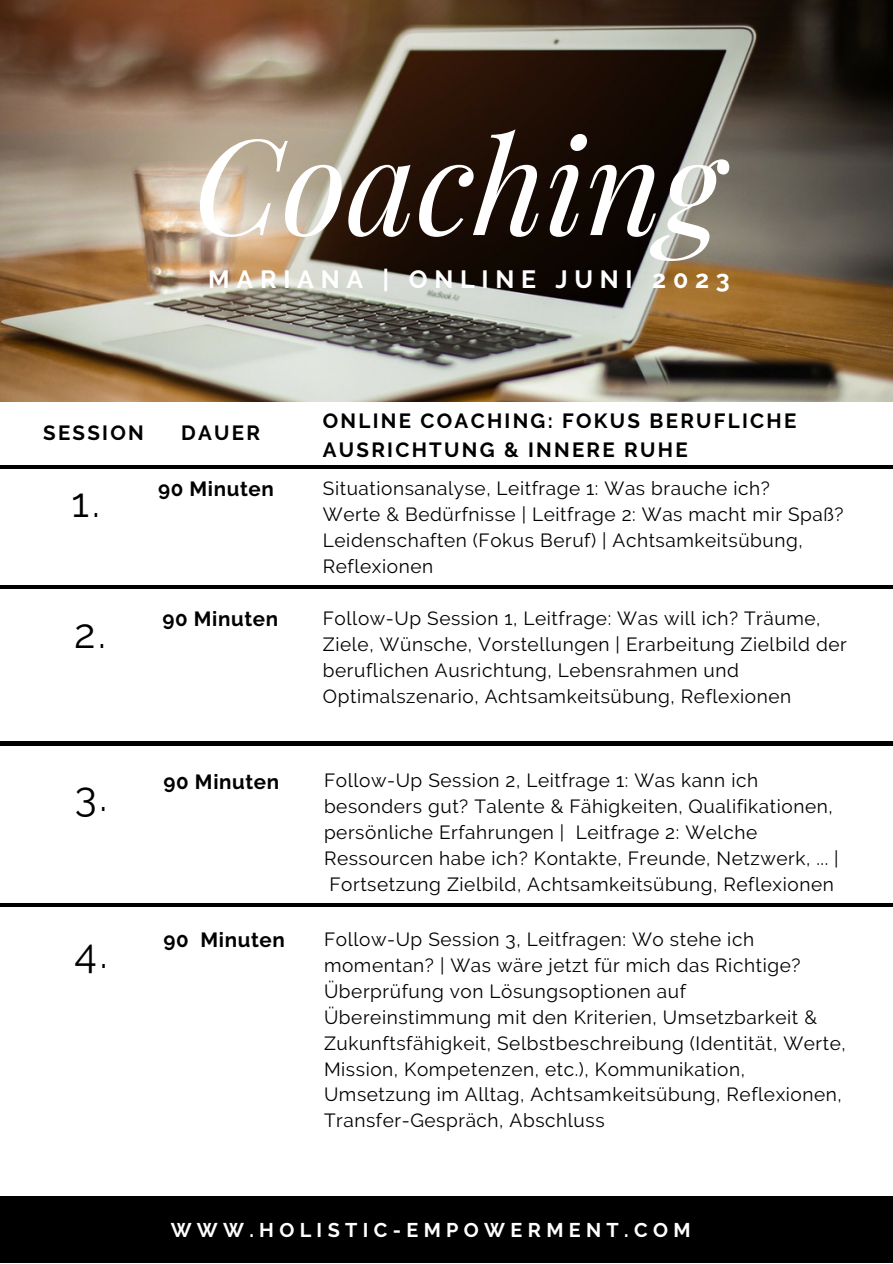
<style>
.page{position:relative;width:893px;height:1264px;background:#fff}
.page>*{position:absolute;margin:0;border:0;box-sizing:border-box;transform-origin:0 0}
.t1{font:italic 132.9px "Playfair Display";color:#fff}
.t2{font:40.95px "Raleway";color:#000}
.t3{font:700 24.9px "Raleway";letter-spacing:.27em;color:#fff}
.t4{font:700 20.55px/28px "Raleway";letter-spacing:.11em;color:#000}
.t5{font:700 20.55px "Raleway";letter-spacing:.03em;color:#000}
.t6{font:700 19.8px "Raleway";letter-spacing:.27em;color:#fff}
.t7{font:19.05px/25.8px "Raleway";letter-spacing:.03em;color:#000}
</style>
<div class="page">
<img style="left:0;top:0;width:892px;height:402px">
<hr style="left:0;top:465px;width:892px;height:4px;background:#000">
<hr style="left:0;top:585px;width:892px;height:4px;background:#000">
<div style="left:0;top:1196px;width:892px;height:66px;background:#000"></div>
<hr style="left:0;top:741px;width:892px;height:4px;background:#000">
<hr style="left:0;top:903px;width:892px;height:4px;background:#000">
<p class="t1" style="left:193px;top:91px;width:530px">Coaching</p>
<p class="t3" style="left:208px;top:264px;width:523px">MARIANA | ONLINE JUNI 2023</p>
<p class="t4" style="left:43px;top:419px;width:102px">SESSION</p>
<p class="t4" style="left:181px;top:419px;width:80px">DAUER</p>
<p class="t4" style="left:323px;top:407px;width:475px">ONLINE COACHING: FOKUS BERUFLICHE<br>AUSRICHTUNG &amp; INNERE RUHE</p>
<p class="t2" style="left:72px;top:478px;width:30px">1.</p>
<p class="t2" style="left:74px;top:609px;width:33px">2.</p>
<p class="t2" style="left:75px;top:772px;width:34px">3.</p>
<p class="t2" style="left:75px;top:929px;width:35px">4.</p>
<p class="t5" style="left:158px;top:477px;width:117px">90 Minuten</p>
<p class="t7" style="left:323px;top:475px;width:448px">Situationsanalyse, Leitfrage 1: Was brauche ich?</p>
<p class="t7" style="left:323px;top:501px;width:522px">Werte &amp; Bedürfnisse | Leitfrage 2: Was macht mir Spaß?<br>Leidenschaften (Fokus Beruf) | Achtsamkeitsübung,<br>Reflexionen</p>
<p class="t5" style="left:162px;top:607px;width:117px">90 Minuten</p>
<p class="t7" style="left:323px;top:606px;width:525px">Follow-Up Session 1, Leitfrage: Was will ich? Träume, Ziele, Wünsche, Vorstellungen | Erarbeitung Zielbild der beruflichen Ausrichtung, Lebensrahmen und Optimalszenario, Achtsamkeitsübung, Reflexionen</p>
<p class="t5" style="left:163px;top:769px;width:117px">90 Minuten</p>
<p class="t7" style="left:324px;top:767px;width:516px">Follow-Up Session 2, Leitfrage 1: Was kann ich besonders gut? Talente &amp; Fähigkeiten, Qualifikationen, persönliche Erfahrungen | Leitfrage 2: Welche Ressourcen habe ich? Kontakte, Freunde, Netzwerk, ... | Fortsetzung Zielbild, Achtsamkeitsübung, Reflexionen</p>
<p class="t5" style="left:163px;top:927px;width:123px">90 Minuten</p>
<p class="t7" style="left:324px;top:926px;width:523px">Follow-Up Session 3, Leitfragen: Wo stehe ich momentan? | Was wäre jetzt für mich das Richtige?<br>Überprüfung von Lösungsoptionen auf Übereinstimmung mit den Kriterien, Umsetzbarkeit &amp; Zukunftsfähigkeit, Selbstbeschreibung (Identität, Werte, Mission, Kompetenzen, etc.), Kommunikation, Umsetzung im Alltag, Achtsamkeitsübung, Reflexionen, Transfer-Gespräch, Abschluss</p>
<p class="t6" style="left:171px;top:1217px;width:521px">WWW.HOLISTIC-EMPOWERMENT.COM</p>
</div>
